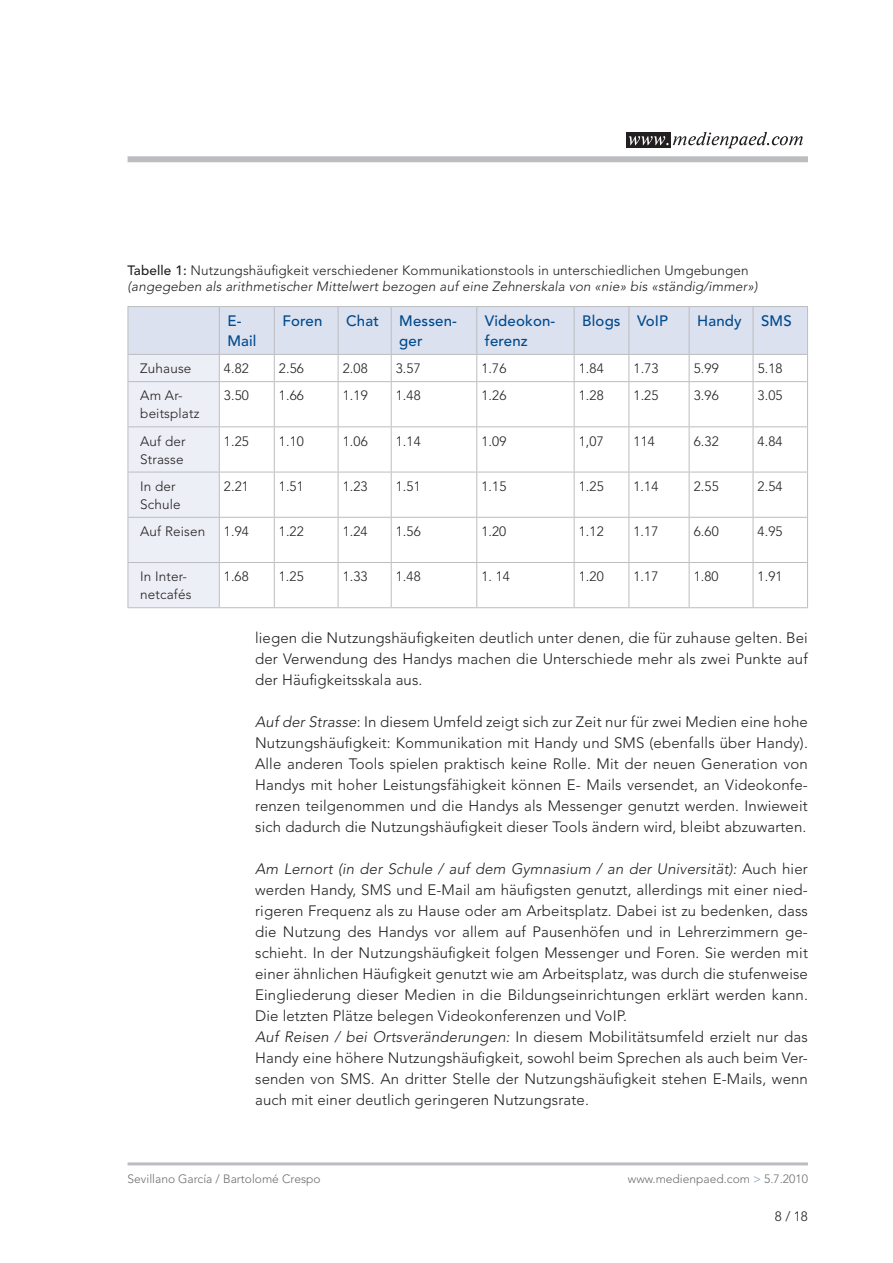
<style>
.page{position:relative;width:893px;height:1263px;background:#fff}
.page>*{position:absolute;margin:0;border:0;box-sizing:border-box;transform-origin:0 0}
.t1{font:300 15px/21px "Avenir LT Std";letter-spacing:.01em;color:#231f20;text-align:justify}
.t2{font:500 15px/19.5px "Avenir LT Std";letter-spacing:.01em;color:#004a8d}
.t3{font:300 13.5px/18px "Avenir LT Std";letter-spacing:.01em;color:#231f20}
.t4{font:italic 300 13.5px/16.2px "Avenir LT Std";letter-spacing:.01em;color:#231f20}
.t5{font:300 12px "Avenir LT Std";color:#6c6d70}
.s1{font-weight:500;font-style:normal}
.s2{font-style:normal}
.s3{font-style:italic}
.s4{color:#748cbb}
</style>
<div class="page">
<div style="left:128px;top:156px;width:680px;height:6px;background:#bcbdc0"></div>
<hr style="left:128px;top:1162px;width:680px;height:3px;background:#bcbdc0">
<div style="left:626px;top:133px;width:45px;height:15px;background:#231f20"></div>
<svg style="left:629px;top:132px;width:174px;height:16px"></svg>
<svg style="left:128px;top:307px;width:680px;height:301px"></svg>
<hr style="left:128px;top:382px;width:1px;height:44px;background:#bcbdc0">
<hr style="left:219px;top:382px;width:1px;height:44px;background:#bcbdc0">
<hr style="left:128px;top:427px;width:1px;height:45px;background:#bcbdc0">
<hr style="left:219px;top:427px;width:1px;height:45px;background:#bcbdc0">
<hr style="left:128px;top:472px;width:1px;height:45px;background:#bcbdc0">
<hr style="left:219px;top:472px;width:1px;height:45px;background:#bcbdc0">
<hr style="left:128px;top:518px;width:1px;height:44px;background:#bcbdc0">
<hr style="left:219px;top:518px;width:1px;height:44px;background:#bcbdc0">
<hr style="left:128px;top:563px;width:1px;height:44px;background:#bcbdc0">
<hr style="left:219px;top:563px;width:1px;height:44px;background:#bcbdc0">
<hr style="left:128px;top:607px;width:91px;height:1px;background:#bcbdc0">
<hr style="left:128px;top:306px;width:91px;height:1px;background:#bcbdc0">
<hr style="left:128px;top:307px;width:1px;height:47px;background:#bcbdc0">
<hr style="left:219px;top:306px;width:55px;height:1px;background:#bcbdc0">
<hr style="left:274px;top:306px;width:64px;height:1px;background:#bcbdc0">
<hr style="left:338px;top:306px;width:53px;height:1px;background:#bcbdc0">
<hr style="left:391px;top:306px;width:86px;height:1px;background:#bcbdc0">
<hr style="left:477px;top:306px;width:97px;height:1px;background:#bcbdc0">
<hr style="left:574px;top:306px;width:55px;height:1px;background:#bcbdc0">
<hr style="left:629px;top:306px;width:60px;height:1px;background:#bcbdc0">
<hr style="left:689px;top:306px;width:64px;height:1px;background:#bcbdc0">
<hr style="left:753px;top:306px;width:55px;height:1px;background:#bcbdc0">
<hr style="left:807px;top:307px;width:1px;height:47px;background:#bcbdc0">
<hr style="left:128px;top:354px;width:91px;height:1px;background:#bcbdc0">
<hr style="left:219px;top:354px;width:55px;height:1px;background:#bcbdc0">
<hr style="left:274px;top:354px;width:64px;height:1px;background:#bcbdc0">
<hr style="left:338px;top:354px;width:53px;height:1px;background:#bcbdc0">
<hr style="left:391px;top:354px;width:86px;height:1px;background:#bcbdc0">
<hr style="left:477px;top:354px;width:97px;height:1px;background:#bcbdc0">
<hr style="left:574px;top:354px;width:55px;height:1px;background:#bcbdc0">
<hr style="left:629px;top:354px;width:60px;height:1px;background:#bcbdc0">
<hr style="left:689px;top:354px;width:64px;height:1px;background:#bcbdc0">
<hr style="left:753px;top:354px;width:55px;height:1px;background:#bcbdc0">
<p class="t4" style="left:128px;top:262px;width:632px"><span class="s1">Tabelle 1:</span> <span class="s2">Nutzungshäufigkeit verschiedener Kommunikationstools in unterschiedlichen Umgebungen </span>(angegeben als arithmetischer Mittelwert bezogen auf eine Zehnerskala von «nie» bis «ständig/immer»)</p>
<p class="t2" style="left:227px;top:312px;width:31px">E-<br>Mail</p>
<p class="t2" style="left:282px;top:312px;width:42px">Foren</p>
<p class="t2" style="left:346px;top:312px;width:34px">Chat</p>
<p class="t2" style="left:399px;top:312px;width:59px">Messen&shy;ger</p>
<p class="t2" style="left:485px;top:312px;width:72px">Videokon&shy;ferenz</p>
<p class="t2" style="left:582px;top:312px;width:87px">Blogs VoIP</p>
<p class="t2" style="left:697px;top:312px;width:46px">Handy</p>
<p class="t2" style="left:761px;top:312px;width:32px">SMS</p>
<p class="t3" style="left:140px;top:359px;width:53px">Zuhause</p>
<p class="t3" style="left:224px;top:359px;width:26px">4.82</p>
<p class="t3" style="left:279px;top:359px;width:26px">2.56</p>
<p class="t3" style="left:343px;top:359px;width:26px">2.08</p>
<p class="t3" style="left:396px;top:359px;width:26px">3.57</p>
<p class="t3" style="left:481px;top:359px;width:26px">1.76</p>
<p class="t3" style="left:579px;top:359px;width:26px">1.84</p>
<p class="t3" style="left:633px;top:359px;width:26px">1.73</p>
<p class="t3" style="left:694px;top:359px;width:26px">5.99</p>
<p class="t3" style="left:758px;top:359px;width:26px">5.18</p>
<p class="t3" style="left:140px;top:387px;width:61px">Am Ar&shy;beitsplatz</p>
<p class="t3" style="left:224px;top:387px;width:26px">3.50</p>
<p class="t3" style="left:279px;top:387px;width:26px">1.66</p>
<p class="t3" style="left:343px;top:387px;width:26px">1.19</p>
<p class="t3" style="left:396px;top:387px;width:26px">1.48</p>
<p class="t3" style="left:481px;top:387px;width:26px">1.26</p>
<p class="t3" style="left:579px;top:387px;width:26px">1.28</p>
<p class="t3" style="left:633px;top:387px;width:26px">1.25</p>
<p class="t3" style="left:694px;top:387px;width:26px">3.96</p>
<p class="t3" style="left:758px;top:387px;width:26px">3.05</p>
<p class="t3" style="left:140px;top:432px;width:47px">Auf der<br>Strasse</p>
<p class="t3" style="left:224px;top:432px;width:26px">1.25</p>
<p class="t3" style="left:279px;top:432px;width:26px">1.10</p>
<p class="t3" style="left:343px;top:432px;width:26px">1.06</p>
<p class="t3" style="left:396px;top:432px;width:26px">1.14</p>
<p class="t3" style="left:481px;top:432px;width:26px">1.09</p>
<p class="t3" style="left:579px;top:432px;width:26px">1,07</p>
<p class="t3" style="left:633px;top:432px;width:23px">114</p>
<p class="t3" style="left:694px;top:432px;width:26px">6.32</p>
<p class="t3" style="left:758px;top:432px;width:26px">4.84</p>
<p class="t3" style="left:140px;top:477px;width:42px">In der<br>Schule</p>
<p class="t3" style="left:224px;top:477px;width:26px">2.21</p>
<p class="t3" style="left:279px;top:477px;width:26px">1.51</p>
<p class="t3" style="left:343px;top:477px;width:26px">1.23</p>
<p class="t3" style="left:396px;top:477px;width:26px">1.51</p>
<p class="t3" style="left:481px;top:477px;width:26px">1.15</p>
<p class="t3" style="left:579px;top:477px;width:26px">1.25</p>
<p class="t3" style="left:633px;top:477px;width:26px">1.14</p>
<p class="t3" style="left:694px;top:477px;width:26px">2.55</p>
<p class="t3" style="left:758px;top:477px;width:26px">2.54</p>
<p class="t3" style="left:140px;top:522px;width:66px">Auf Reisen</p>
<p class="t3" style="left:224px;top:522px;width:26px">1.94</p>
<p class="t3" style="left:279px;top:522px;width:26px">1.22</p>
<p class="t3" style="left:343px;top:522px;width:26px">1.24</p>
<p class="t3" style="left:396px;top:522px;width:26px">1.56</p>
<p class="t3" style="left:481px;top:522px;width:26px">1.20</p>
<p class="t3" style="left:579px;top:522px;width:26px">1.12</p>
<p class="t3" style="left:633px;top:522px;width:26px">1.17</p>
<p class="t3" style="left:694px;top:522px;width:26px">6.60</p>
<p class="t3" style="left:758px;top:522px;width:26px">4.95</p>
<p class="t3" style="left:140px;top:568px;width:53px">In Inter&shy;netcafés</p>
<p class="t3" style="left:224px;top:568px;width:26px">1.68</p>
<p class="t3" style="left:279px;top:568px;width:26px">1.25</p>
<p class="t3" style="left:343px;top:568px;width:26px">1.33</p>
<p class="t3" style="left:396px;top:568px;width:26px">1.48</p>
<p class="t3" style="left:481px;top:568px;width:30px">1. 14</p>
<p class="t3" style="left:579px;top:568px;width:26px">1.20</p>
<p class="t3" style="left:633px;top:568px;width:26px">1.17</p>
<p class="t3" style="left:694px;top:568px;width:26px">1.80</p>
<p class="t3" style="left:758px;top:568px;width:26px">1.91</p>
<p class="t1" style="left:255px;top:627px;width:554px">liegen die Nutzungshäufigkeiten deutlich unter denen, die für zuhause gelten. Bei der Verwendung des Handys machen die Unterschiede mehr als zwei Punkte auf der Häufigkeitsskala aus.</p>
<p class="t1" style="left:255px;top:711px;width:554px"><span class="s3">Auf der Strasse</span>: In diesem Umfeld zeigt sich zur Zeit nur für zwei Medien eine hohe Nutzungshäufigkeit: Kommunikation mit Handy und SMS (ebenfalls über Handy).<br>Alle anderen Tools spielen praktisch keine Rolle. Mit der neuen Generation von Handys mit hoher Leistungsfähigkeit können E- Mails versendet, an Videokonfe&shy;renzen teilgenommen und die Handys als Messenger genutzt werden. Inwieweit sich dadurch die Nutzungshäufigkeit dieser Tools ändern wird, bleibt abzuwarten.</p>
<p class="t1" style="left:255px;top:858px;width:554px;text-align:left"><span class="s3">Am Lernort (in der Schule / auf dem Gymnasium / an der Universität):</span> Auch hier werden Handy, SMS und E-Mail am häufigsten genutzt, allerdings mit einer nied&shy;rigeren Frequenz als zu Hause oder am Arbeitsplatz. Dabei ist zu bedenken, dass die Nutzung des Handys vor allem auf Pausenhöfen und in Lehrerzimmern ge&shy;schieht. In der Nutzungshäufigkeit folgen Messenger und Foren. Sie werden mit einer ähnlichen Häufigkeit genutzt wie am Arbeitsplatz, was durch die stufenweise Eingliederung dieser Medien in die Bildungseinrichtungen erklärt werden kann.<br>Die letzten Plätze belegen Videokonferenzen und VoIP.<br><span class="s3">Auf Reisen / bei Ortsveränderungen:</span> In diesem Mobilitätsumfeld erzielt nur das Handy eine höhere Nutzungshäufigkeit, sowohl beim Sprechen als auch beim Ver&shy;senden von SMS. An dritter Stelle der Nutzungshäufigkeit stehen E-Mails, wenn auch mit einer deutlich geringeren Nutzungsrate.</p>
<p class="t5" style="left:128px;top:1171px;width:194px">Sevillano García / Bartolomé Crespo</p>
<p class="t5" style="left:628px;top:1171px;width:181px">www.medienpaed.com <span class="s4">&gt;</span> 5.7.2010</p>
<p class="t3" style="left:775px;top:1207px;width:35px">8 / 18</p>
</div>
